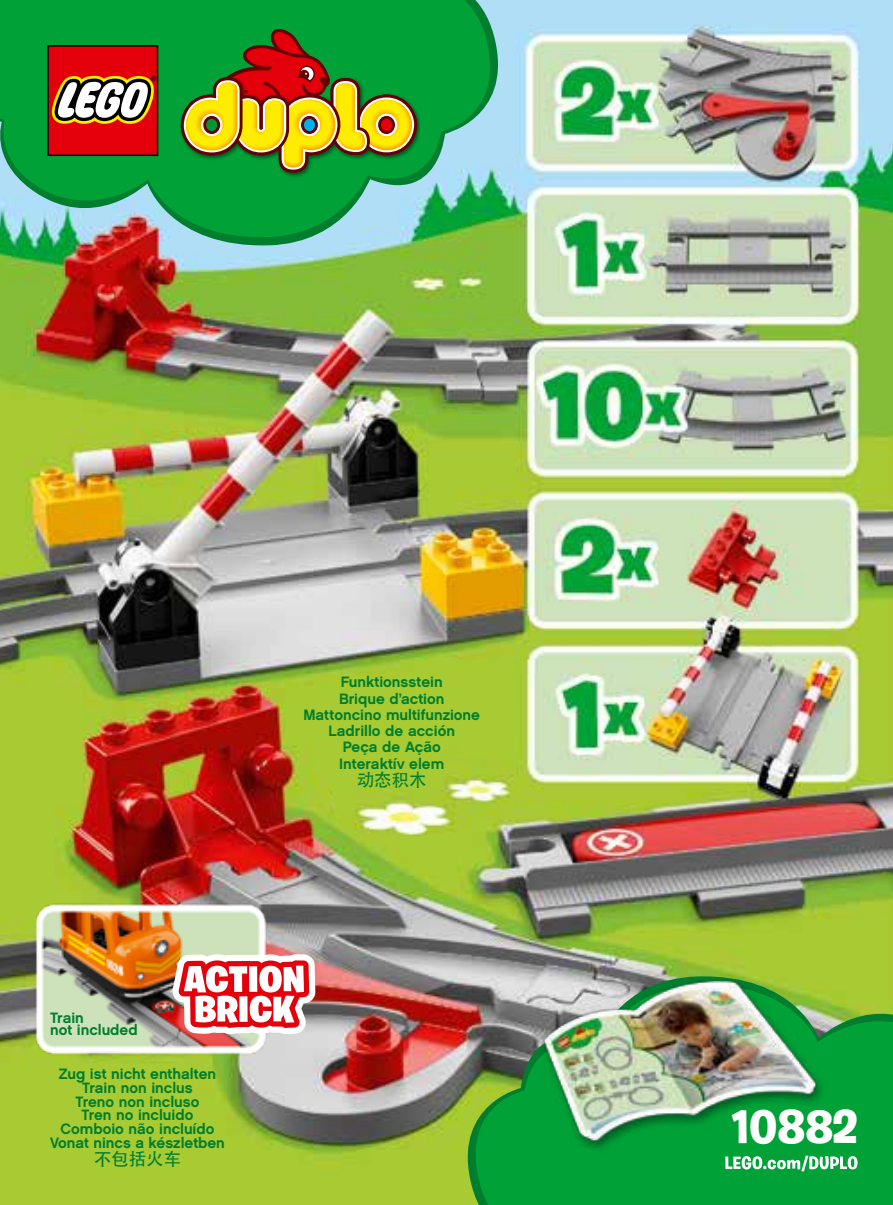
<style>
.page{position:relative;width:893px;height:1205px;background:#fff}
.page>*{position:absolute;margin:0;border:0;box-sizing:border-box;transform-origin:0 0}
.t1{font:700 47.5px "Burbank Big";letter-spacing:.015em;color:#fff}
.t2{font:500 17.5px "ST Heiti TC";color:#007e2e}
.t3{font:700 15px/13.8px "LEGO Chalet 60";color:#007e2e;text-align:center}
</style>
<div class="page">
<img style="left:0;top:0;width:893px;height:1205px">
<img style="left:0;top:0;width:511px;height:248px">
<svg style="left:0;top:0;width:503px;height:240px;fill:#00a237"></svg>
<img style="left:177px;top:74px;width:242px;height:104px">
<svg style="left:181px;top:28px;width:236px;height:145px"></svg>
<svg style="left:47px;top:45px;width:111px;height:111px"></svg>
<svg style="left:455px;top:973px;width:438px;height:232px;fill:#a8cb33"></svg>
<svg style="left:463px;top:982px;width:430px;height:223px;fill:#00a237"></svg>
<svg style="left:725px;top:1155px;width:132px;height:16px"></svg>
<img style="left:327px;top:706px;width:193px;height:133px">
<img style="left:512px;top:961px;width:327px;height:201px">
<svg style="left:172px;top:954px;width:144px;height:80px"></svg>
<p class="t3" style="left:303px;top:674px;width:178px;line-height:16.2px">Funktionsstein<br>Brique d’action<br>Mattoncino multifunzione<br>Ladrillo de acción<br>Peça de Ação<br>Interaktív elem</p>
<p class="t2" style="left:357px;top:770px;width:71px">动态积木</p>
<p class="t3" style="left:50px;top:1011px;width:89px;line-height:12.5px;text-align:left">Train<br>not included</p>
<p class="t3" style="left:50px;top:1067px;width:176px">Zug ist nicht enthalten<br>Train non inclus<br>Treno non incluso<br>Tren no incluido<br>Comboio não incluído<br>Vonat nincs a készletben</p>
<p class="t2" style="left:94px;top:1149px;width:89px">不包括火车</p>
<h1 class="t1" style="left:732px;top:1098px;width:127px">10882</h1>
</div>
